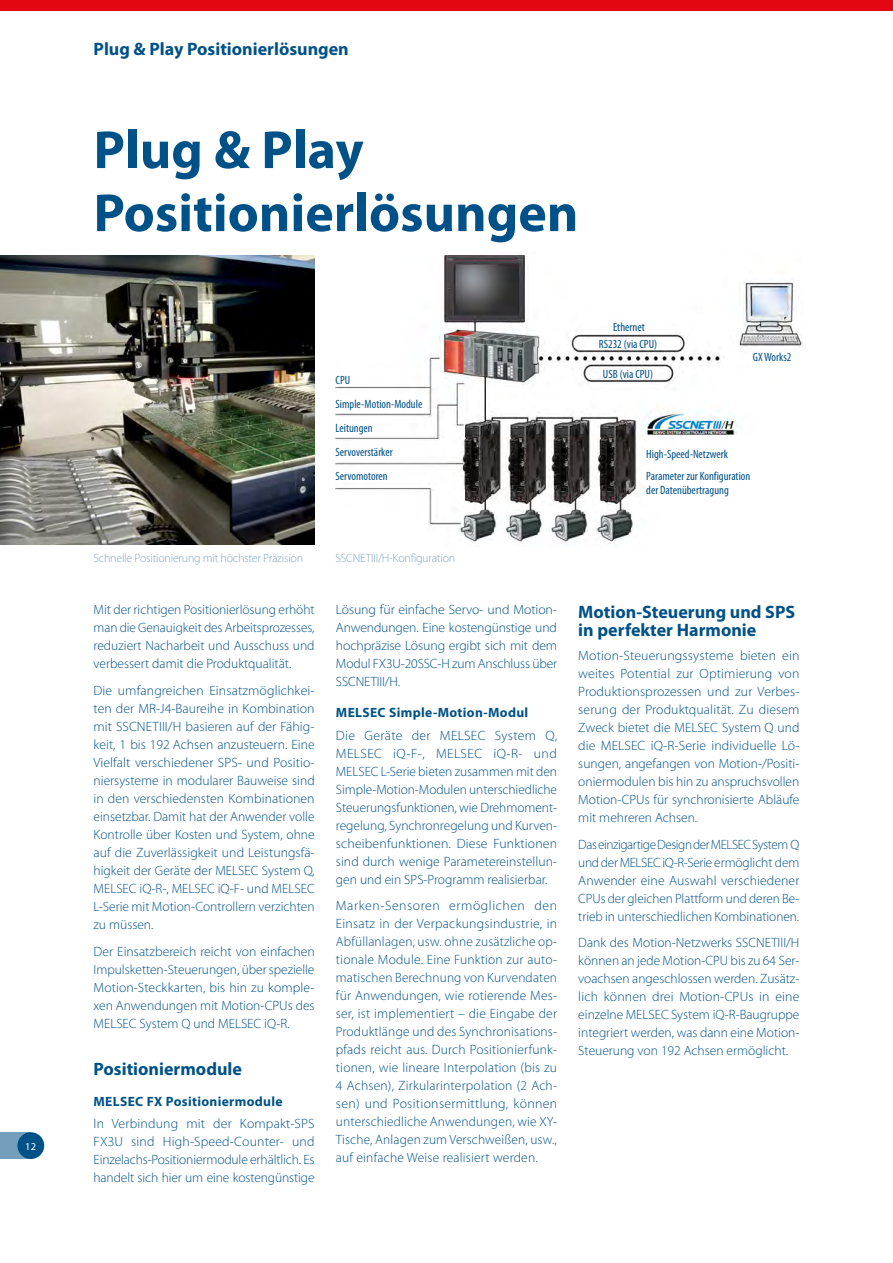
<style>
.page{position:relative;width:893px;height:1263px;background:#fff}
.page>*{position:absolute;margin:0;border:0;box-sizing:border-box;transform-origin:0 0}
.t1{font:700 54px/63px "Myriad Pro";color:#005187}
.t2{font:700 18px/18px "Myriad Pro";color:#005187}
.t3{font:300 13.5px/18px "Myriad Pro";color:#005187;text-align:justify}
.t4{font:700 13.5px "Myriad Pro";letter-spacing:.025em;color:#005187}
.t5{font:condensed 12px/24.2px "Myriad Pro";color:#005187}
.t6{font:300 12px "Myriad Pro";letter-spacing:-.02em;color:#80a8c3}
.t7{font:10.5px "Myriad Pro";color:#fff}
</style>
<div class="page">
<div style="left:0;top:1132px;width:31px;height:27px;background:#739fbd"></div>
<div style="left:17px;top:1132px;width:27px;height:27px;background:#005187;border-radius:50%"></div>
<img style="left:335px;top:255px;width:468px;height:289px">
<img style="left:0;top:255px;width:315px;height:289px">
<div style="left:0;top:0;width:893px;height:10px;background:#e30613"></div>
<p class="t7" style="left:25px;top:1139px;width:13px">12</p>
<h2 class="t2" style="left:94px;top:40px;width:257px">Plug &amp; Play Positionierlösungen</h2>
<h1 class="t1" style="left:94px;top:117px;width:486px">Plug &amp; Play<br>Positionierlösungen</h1>
<p class="t6" style="left:94px;top:551px;width:211px">Schnelle Positionierung mit höchster Präzision</p>
<p class="t5" style="left:336px;top:368px;width:88px">CPU<br>Simple-Motion-Module<br>Leitungen<br>Servoverstärker<br>Servomotoren</p>
<p class="t6" style="left:335px;top:551px;width:121px">SSCNETIII/H-Konfiguration</p>
<p class="t5" style="left:613px;top:315px;width:33px">Ethernet</p>
<p class="t5" style="left:599px;top:331px;width:60px">RS232 (via CPU)</p>
<p class="t5" style="left:603px;top:362px;width:52px">USB (via CPU)</p>
<p class="t5" style="left:753px;top:345px;width:40px">GX Works2</p>
<p class="t5" style="left:646px;top:443px;width:106px;line-height:22px">High-Speed-Netzwerk<br>Parameter zur Konfiguration</p>
<p class="t5" style="left:646px;top:478px;width:84px">der Datenübertragung</p>
<p class="t3" style="left:94px;top:601px;width:223px">Mit der richtigen Positionierlösung erhöht man die Genauigkeit des Arbeitsprozesses, reduziert Nacharbeit und Ausschuss und verbessert damit die Produktqualität.</p>
<p class="t3" style="left:94px;top:682px;width:223px">Die umfangreichen Einsatzmöglichkei&shy;ten der MR-J4-Baureihe in Kombination mit SSCNETIII/H basieren auf der Fähig&shy;keit, 1 bis 192 Achsen anzusteuern. Eine Vielfalt verschiedener SPS- und Positio&shy;niersysteme in modularer Bauweise sind in den verschiedensten Kombinationen einsetzbar. Damit hat der Anwender volle Kontrolle über Kosten und System, ohne auf die Zuverlässigkeit und Leistungsfä&shy;higkeit der Geräte der MELSEC System Q, MELSEC iQ-R-, MELSEC iQ-F- und MELSEC L-Serie mit Motion-Controllern verzichten zu müssen.</p>
<p class="t3" style="left:94px;top:942px;width:223px">Der Einsatzbereich reicht von einfachen Impulsketten-Steuerungen, über spezielle Motion-Steckkarten, bis hin zu komple&shy;xen Anwendungen mit Motion-CPUs des MELSEC System Q und MELSEC iQ-R.</p>
<h2 class="t2" style="left:94px;top:1060px;width:150px">Positioniermodule</h2>
<p class="t4" style="left:94px;top:1093px;width:191px">MELSEC FX Positioniermodule</p>
<p class="t3" style="left:94px;top:1115px;width:223px">In Verbindung mit der Kompakt-SPS FX3U sind High-Speed-Counter- und Einzelachs-Positioniermodule erhältlich. Es handelt sich hier um eine kostengünstige</p>
<p class="t3" style="left:336px;top:601px;width:223px">Lösung für einfache Servo- und Motion-Anwendungen. Eine kostengünstige und hochpräzise Lösung ergibt sich mit dem Modul FX3U-20SSC-H zum Anschluss über SSCNETIII/H.</p>
<p class="t4" style="left:336px;top:704px;width:194px">MELSEC Simple-Motion-Modul</p>
<p class="t3" style="left:336px;top:726px;width:223px">Die Geräte der MELSEC System Q, MELSEC iQ-F-, MELSEC iQ-R- und MELSEC L-Serie bieten zusammen mit den Simple-Motion-Modulen unterschiedliche Steuerungsfunktionen, wie Drehmoment&shy;regelung, Synchronregelung und Kurven&shy;scheibenfunktionen. Diese Funktionen sind durch wenige Parametereinstellun&shy;gen und ein SPS-Programm realisierbar.</p>
<p class="t3" style="left:336px;top:897px;width:223px">Marken-Sensoren ermöglichen den Einsatz in der Verpackungsindustrie, in Abfüllanlagen, usw. ohne zusätzliche op&shy;tionale Module. Eine Funktion zur auto&shy;matischen Berechnung von Kurvendaten für Anwendungen, wie rotierende Mes&shy;ser, ist implementiert – die Eingabe der Produktlänge und des Synchronisations&shy;pfads reicht aus. Durch Positionierfunk&shy;tionen, wie lineare Interpolation (bis zu 4 Achsen), Zirkularinterpolation (2 Ach&shy;sen) und Positionsermittlung, können unterschiedliche Anwendungen, wie XY-Tische, Anlagen zum Verschweißen, usw., auf einfache Weise realisiert werden.</p>
<h2 class="t2" style="left:578px;top:602px;width:218px">Motion-Steuerung und SPS in perfekter Harmonie</h2>
<p class="t3" style="left:578px;top:647px;width:223px">Motion-Steuerungssysteme bieten ein weites Potential zur Optimierung von Produktionsprozessen und zur Verbes&shy;serung der Produktqualität. Zu diesem Zweck bietet die MELSEC System Q und die MELSEC iQ-R-Serie individuelle Lö&shy;sungen, angefangen von Motion-/Positi&shy;oniermodulen bis hin zu anspruchsvollen Motion-CPUs für synchronisierte Abläufe mit mehreren Achsen.</p>
<p class="t3" style="left:578px;top:835px;width:223px">Das einzigartige Design der MELSEC System Q und der MELSEC iQ-R-Serie ermöglicht dem Anwender eine Auswahl verschiedener CPUs der gleichen Plattform und deren Be&shy;trieb in unterschiedlichen Kombinationen.</p>
<p class="t3" style="left:578px;top:934px;width:223px">Dank des Motion-Netzwerks SSCNETIII/H können an jede Motion-CPU bis zu 64 Ser&shy;voachsen angeschlossen werden. Zusätz&shy;lich können drei Motion-CPUs in eine einzelne MELSEC System iQ-R-Baugruppe integriert werden, was dann eine Motion-Steuerung von 192 Achsen ermöglicht.</p>
</div>
